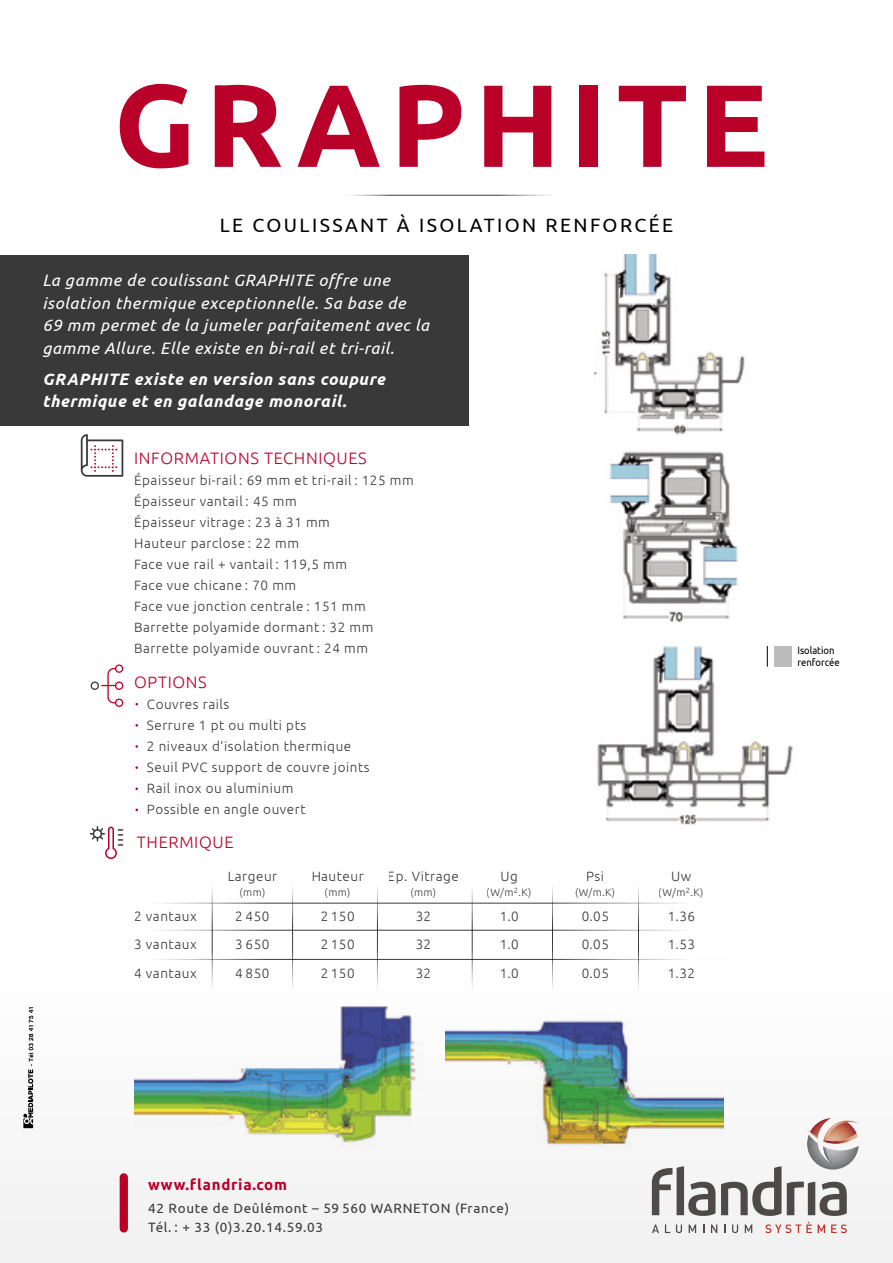
<style>
.page{position:relative;width:893px;height:1263px;background:#fff}
.page>*{position:absolute;margin:0;border:0;box-sizing:border-box;transform-origin:0 0}
.t1{font:19.35px "Ubuntu";letter-spacing:.125em;color:#000}
.t2{font:italic 16.5px/22.5px "Ubuntu";letter-spacing:.04em;color:#fff}
.t3{font:italic 700 16.5px/22.5px "Ubuntu";letter-spacing:.04em;color:#fff}
.t4{font:300 16.5px "Ubuntu";letter-spacing:.04em;color:#b80029}
.t5{font:700 15px "Ubuntu";letter-spacing:.05em;color:#b80029}
.t6{font:300 13.5px/28.5px "Ubuntu";letter-spacing:.04em;color:#393939;text-align:justify}
.t7{font:13.5px/19.5px "Ubuntu";letter-spacing:.05em;color:#393939}
.t8{font:300 10.5px "Ubuntu";color:#393939}
.t9{font:10.5px/12px "Ubuntu";color:#000;scale:.9 1}
</style>
<div class="page">
<div style="left:0;top:969px;width:893px;height:294px;background:#f1f1f1"></div>
<img style="left:135px;top:993px;width:292px;height:150px">
<img style="left:445px;top:1006px;width:278px;height:140px">
<div style="left:120px;top:1177px;width:8px;height:51px;background:#b80029"></div>
<div style="left:0;top:255px;width:469px;height:170px;background:#393939"></div>
<svg style="left:120px;top:84px;width:68px;height:84px"></svg>
<svg style="left:215px;top:85px;width:66px;height:82px"></svg>
<svg style="left:298px;top:86px;width:82px;height:81px"></svg>
<svg style="left:399px;top:85px;width:62px;height:82px"></svg>
<svg style="left:484px;top:86px;width:67px;height:81px"></svg>
<div style="left:579px;top:86px;width:19px;height:81px;background:#b80029"></div>
<svg style="left:619px;top:86px;width:67px;height:81px"></svg>
<svg style="left:707px;top:86px;width:57px;height:81px"></svg>
<svg style="left:81px;top:434px;width:42px;height:43px"></svg>
<svg style="left:91px;top:664px;width:32px;height:43px"></svg>
<hr style="left:638px;top:850px;width:1px;height:164px;background:#fff">
<hr style="left:212px;top:850px;width:1px;height:164px;background:#fff">
<hr style="left:292px;top:850px;width:1px;height:164px;background:#fff">
<hr style="left:377px;top:850px;width:1px;height:164px;background:#fff">
<hr style="left:472px;top:850px;width:1px;height:164px;background:#fff">
<hr style="left:552px;top:850px;width:1px;height:164px;background:#fff">
<svg style="left:89px;top:826px;width:35px;height:33px"></svg>
<img style="left:594px;top:254px;width:199px;height:571px">
<div style="left:774px;top:646px;width:17px;height:21px;background:#bcbbbb"></div>
<svg style="left:767px;top:646px;width:1px;height:21px"></svg>
<svg style="left:806px;top:1118px;width:53px;height:51px"></svg>
<svg style="left:721px;top:1166px;width:60px;height:50px"></svg>
<svg style="left:787px;top:1181px;width:60px;height:35px"></svg>
<svg style="left:652px;top:1166px;width:63px;height:50px"></svg>
<svg style="left:652px;top:1224px;width:7px;height:9px"></svg>
<svg style="left:665px;top:1224px;width:5px;height:9px"></svg>
<svg style="left:676px;top:1224px;width:6px;height:9px"></svg>
<svg style="left:689px;top:1224px;width:7px;height:9px"></svg>
<svg style="left:711px;top:1224px;width:6px;height:9px"></svg>
<svg style="left:732px;top:1224px;width:6px;height:9px"></svg>
<svg style="left:745px;top:1224px;width:7px;height:9px"></svg>
<svg style="left:765px;top:1222px;width:47px;height:11px"></svg>
<svg style="left:818px;top:1224px;width:7px;height:9px"></svg>
<svg style="left:831px;top:1224px;width:16px;height:9px"></svg>
<svg style="left:23px;top:1007px;width:10px;height:121px"></svg>
<h1 class="t1" style="left:220px;top:213px;width:455px">LE COULISSANT À ISOLATION RENFORCÉE</h1>
<p class="t2" style="left:43px;top:269px;width:388px">La gamme de coulissant GRAPHITE offre une isolation thermique exceptionnelle. Sa base de<br>69 mm permet de la jumeler parfaitement avec la gamme Allure. Elle existe en bi-rail et tri-rail.</p>
<p class="t3" style="left:43px;top:368px;width:344px">GRAPHITE existe en version sans coupure thermique et en galandage monorail.</p>
<p class="t4" style="left:134px;top:448px;width:234px">INFORMATIONS TECHNIQUES</p>
<p class="t6" style="left:134px;top:469px;width:281px;line-height:21px;text-align:left">Épaisseur bi-rail : 69 mm et tri-rail : 125 mm<br>Épaisseur vantail : 45 mm<br>Épaisseur vitrage : 23 à 31 mm<br>Hauteur parclose : 22 mm<br>Face vue rail + vantail : 119,5 mm<br>Face vue chicane : 70 mm<br>Face vue jonction centrale : 151 mm<br>Barrette polyamide dormant : 32 mm<br>Barrette polyamide ouvrant : 24 mm</p>
<p class="t4" style="left:134px;top:672px;width:74px">OPTIONS</p>
<p class="t6" style="left:147px;top:693px;width:224px;line-height:21px;text-align:left">Couvres rails<br>Serrure 1 pt ou multi pts<br>2 niveaux d’isolation thermique<br>Seuil PVC support de couvre joints<br>Rail inox ou aluminium<br>Possible en angle ouvert</p>
<p class="t4" style="left:137px;top:832px;width:98px">THERMIQUE</p>
<p class="t6" style="left:227px;top:862px;width:51px">Largeur</p>
<p class="t8" style="left:239px;top:886px;width:27px">(mm)</p>
<p class="t6" style="left:134px;top:901px;width:64px">2 vantaux 3 vantaux 4 vantaux</p>
<p class="t6" style="left:235px;top:901px;width:36px">2 450<br>3 650<br>4 850</p>
<p class="t6" style="left:311px;top:862px;width:54px">Hauteur</p>
<p class="t8" style="left:325px;top:886px;width:27px">(mm)</p>
<p class="t6" style="left:320px;top:901px;width:36px">2 150<br>2 150<br>2 150</p>
<p class="t6" style="left:388px;top:862px;width:73px">Ep. Vitrage</p>
<p class="t8" style="left:410px;top:886px;width:27px">(mm)</p>
<p class="t6" style="left:415px;top:901px;width:17px">32<br>32<br>32</p>
<p class="t6" style="left:500px;top:862px;width:19px">Ug</p>
<p class="t8" style="left:487px;top:886px;width:46px">(W/m<sup>2</sup>.K)</p>
<p class="t6" style="left:499px;top:901px;width:21px">1.0<br>1.0<br>1.0</p>
<p class="t6" style="left:586px;top:862px;width:20px">Psi</p>
<p class="t8" style="left:575px;top:886px;width:42px">(W/m.K)</p>
<p class="t6" style="left:581px;top:901px;width:29px">0.05<br>0.05<br>0.05</p>
<p class="t6" style="left:671px;top:862px;width:22px">Uw</p>
<p class="t8" style="left:659px;top:886px;width:46px">(W/m<sup>2</sup>.K)</p>
<p class="t6" style="left:667px;top:901px;width:29px">1.36<br>1.53<br>1.32</p>
<p class="t5" style="left:148px;top:1175px;width:140px">www.flandria.com</p>
<p class="t7" style="left:148px;top:1198px;width:363px">42 Route de Deûlémont – 59 560 WARNETON (France)<br>Tél. : + 33 (0)3.20.14.59.03</p>
<p class="t9" style="left:797px;top:644px;width:48px">Isolation renforcée</p>
</div>
